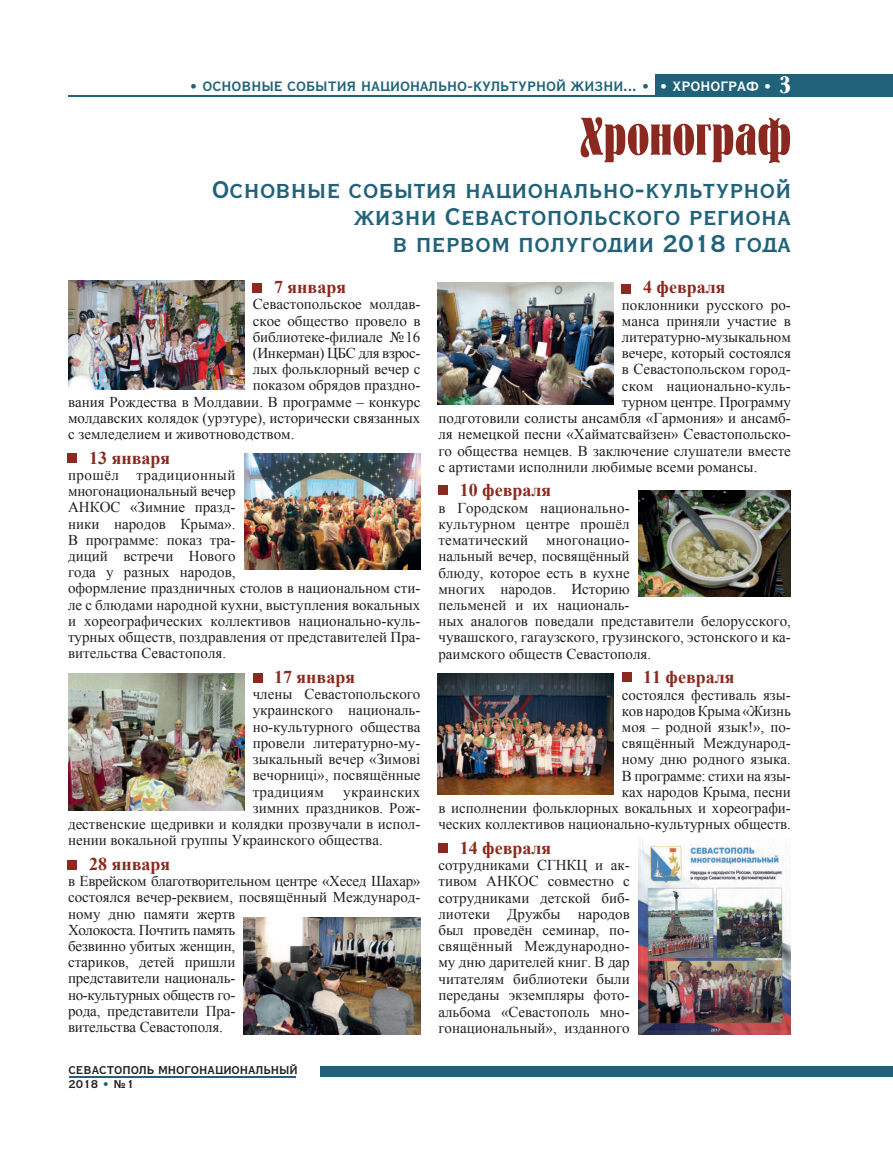
<style>
.page{position:relative;width:893px;height:1149px;background:#fff}
.page>*{position:absolute;margin:0;border:0;box-sizing:border-box;transform-origin:0 0}
.t1{font:52.5px "Bernhard";color:#8b2921}
.t2{font:24px/27px "Vacansia C Bold 3";color:#20627a;text-align:right}
.t3{font:24px "Bernhard";color:#fff}
.t4{font:700 18px "Times New Roman";color:#8a2a1f}
.t5{font:700 18px "Times New Roman";color:#8b2920}
.t6{font:15px/16.2px "Times New Roman";color:#231f20}
.t7{font:15px "Times New Roman";letter-spacing:-.02em;color:#231f20}
.t8{font:15px "Times New Roman";letter-spacing:.02em;color:#231f20}
.t9{font:13.5px "Vacansia C Bold 2";color:#20627a}
.t10{font:11.25px/14.2px "Vacansia C Bold 2";color:#231f20}
.s1{color:#fff}
.s2{font-family:"Times New Roman PSMT2"}
.s3{color:#20627a}
</style>
<div class="page">
<div style="left:656px;top:74px;width:237px;height:23px;background:#20627a"></div>
<div style="left:321px;top:1065px;width:572px;height:11px;background:#20627a"></div>
<hr style="left:69px;top:1075px;width:227px;height:2px;background:#20627a">
<hr style="left:68px;top:95px;width:598px;height:2px;background:#20627a">
<div style="left:253px;top:283px;width:9px;height:9px;background:#8b2920"></div>
<div style="left:621px;top:284px;width:9px;height:9px;background:#8b2920"></div>
<div style="left:439px;top:485px;width:9px;height:9px;background:#8b2920"></div>
<div style="left:622px;top:672px;width:9px;height:10px;background:#8b2920"></div>
<div style="left:68px;top:453px;width:9px;height:9px;background:#8b2920"></div>
<div style="left:253px;top:673px;width:10px;height:9px;background:#8b2920"></div>
<div style="left:68px;top:859px;width:9px;height:10px;background:#8b2920"></div>
<div style="left:439px;top:842px;width:9px;height:10px;background:#8b2920"></div>
<img style="left:68px;top:281px;width:176px;height:108px">
<img style="left:437px;top:282px;width:176px;height:122px">
<img style="left:244px;top:453px;width:176px;height:116px">
<img style="left:437px;top:673px;width:176px;height:120px">
<img style="left:68px;top:673px;width:176px;height:137px">
<img style="left:638px;top:490px;width:153px;height:106px">
<img style="left:638px;top:838px;width:152px;height:196px">
<img style="left:244px;top:917px;width:176px;height:117px">
<p class="t9" style="left:189px;top:78px;width:585px">• ОСНОВНЫЕ СОБЫТИЯ НАЦИОНАЛЬНО-КУЛЬТУРНОЙ ЖИЗНИ... • <span class="s1">• ХРОНОГРАФ •</span></p>
<h2 class="t3" style="left:780px;top:73px;width:13px">3</h2>
<h1 class="t1" style="left:580px;top:110px;width:213px">Õронограô</h1>
<h2 class="t2" style="left:212px;top:176px;width:581px">Основные события национально-культурной жизни Севастопольского региона<br>в первом полугодии 2018 года</h2>
<p class="t5" style="left:274px;top:274px;width:74px">7 января</p>
<p class="t6" style="left:253px;top:296px;width:169px">Севастопольское молдав-</p>
<p class="t6" style="left:253px;top:312px;width:169px">ское общество провело в</p>
<p class="t6" style="left:253px;top:328px;width:169px">библиотеке-филиале №16</p>
<p class="t7" style="left:253px;top:343px;width:169px">(Инкерман) ЦБС для взрос<span class="s2">-</span></p>
<p class="t6" style="left:253px;top:360px;width:169px">лых фольк лорный вечер с</p>
<p class="t6" style="left:253px;top:377px;width:169px">показом обрядов праздно<span class="s2">-</span></p>
<p class="t6" style="left:68px;top:393px;width:354px">вания Рождества в Молдавии. В программе – конкурс</p>
<p class="t6" style="left:68px;top:409px;width:354px">молдавских колядок (урэтуре), исторически связанных</p>
<p class="t6" style="left:68px;top:425px;width:228px">с земледелием и животноводством.</p>
<p class="t4" style="left:89px;top:445px;width:83px">13 января</p>
<p class="t6" style="left:68px;top:466px;width:354px">прошёл традиционный<br>многонациональный вечер<br>АНКОС «Зимние празд<span class="s2">-<br></span>ники народов Крыма».<br>В программе: показ тра<span class="s2">-<br></span>диций встречи Нового<br>года у разных народов,<br>оформление праздничных столов в национальном сти&shy;ле с блюдами народной кухни, выступления вокальных и хореографических коллективов национально-куль&shy;турных обществ, поздравления от представителей Пра&shy;вительства Севастополя.</p>
<p class="t4" style="left:274px;top:664px;width:83px">17 января</p>
<p class="t6" style="left:253px;top:685px;width:169px;text-align:justify">члены Севастопольского украинского националь&shy;но-культурного общества провели литературно-му&shy;зыкальный вечер «Зимові вечорниці», посвящённые традициям</p>
<p class="t8" style="left:343px;top:781px;width:79px">украинских</p>
<p class="t6" style="left:253px;top:799px;width:169px">зимних праздников. Рож<span class="s2">-</span></p>
<p class="t6" style="left:68px;top:815px;width:354px">дественские щедривки и колядки прозвучали в испол<span class="s2">-</span></p>
<p class="t6" style="left:68px;top:831px;width:316px">нении вокальной группы Украинского общества.</p>
<p class="t4" style="left:89px;top:851px;width:83px">28 января</p>
<p class="t6" style="left:68px;top:872px;width:354px">в Еврейском благотворительном центре «Хесед Шахар» состоялся вечер-реквием, посвящённый Международ&shy;ному дню памяти жертв<br>Холокоста. Почтить память<br>безвинно убитых женщин,<br>стариков, детей пришли<br>представители националь<span class="s2">-<br></span>но-культурных обществ го-<br>рода, представители Пра<span class="s2">-<br></span>вительства Севастополя.</p>
<p class="t10" style="left:68px;top:1062px;width:231px">СЕВАСТОПОЛЬ МНОГОНАЦИОНАЛЬНЫЙ<br>2018 <span class="s3">•</span> № 1</p>
<p class="t4" style="left:643px;top:275px;width:84px">4 февраля</p>
<p class="t6" style="left:622px;top:296px;width:171px">поклонники русского ро<span class="s2">-</span></p>
<p class="t6" style="left:622px;top:312px;width:171px">манса приняли участие в</p>
<p class="t6" style="left:622px;top:328px;width:170px">литературно-музыкальном</p>
<p class="t6" style="left:622px;top:345px;width:171px">вечере, который состоялся</p>
<p class="t6" style="left:622px;top:361px;width:171px">в Севастопольском город<span class="s2">-</span></p>
<p class="t6" style="left:622px;top:377px;width:171px">ском национально-куль<span class="s2">-</span></p>
<p class="t6" style="left:622px;top:393px;width:171px">турном центре. Программу</p>
<p class="t6" style="left:438px;top:409px;width:354px">подготовили солисты ансамбля «Гармония» и ансамб-</p>
<p class="t6" style="left:438px;top:426px;width:354px">ля немецкой песни «Хайматсвайзен» Севастопольско<span class="s2">-</span></p>
<p class="t6" style="left:438px;top:442px;width:354px">го общества немцев. В заключение слушатели вместе</p>
<p class="t6" style="left:438px;top:458px;width:320px">с артистами исполнили любимые всеми романсы.</p>
<p class="t4" style="left:460px;top:478px;width:93px">10 февраля</p>
<p class="t6" style="left:438px;top:499px;width:354px">в Городском национально-<br>культурном центре прошёл<br>тематический многонацио<span class="s2">-<br></span>нальный вечер, посвящённый<br>блюду, которое есть в кухне<br>многих народов. Историю<br>пельменей и их националь<span class="s2">-<br></span>ных аналогов поведали представители белорусского, чувашского, гагаузского, грузинского, эстонского и ка&shy;раимского обществ Севастополя.</p>
<p class="t4" style="left:643px;top:664px;width:93px">11 февраля</p>
<p class="t6" style="left:438px;top:686px;width:354px;text-align:right">состоялся фестиваль язы<span class="s2">-<br></span>ков народов Крыма «Жизнь<br>моя – родной язык!», по<span class="s2">-<br></span>свящённый Международ<span class="s2">-<br></span>ному дню родного языка.<br>В программе: стихи на язы<span class="s2">-<br></span>ках народов Крыма, песни<br>в исполнении фольклорных вокальных и хореографи&shy;ческих коллективов национально-культурных обществ.</p>
<p class="t4" style="left:460px;top:835px;width:93px">14 февраля</p>
<p class="t6" style="left:438px;top:856px;width:193px;text-align:justify">сотрудниками СГНКЦ и ак&shy;тивом АНКОС совместно с сотрудниками детской биб&shy;лиотеки Дружбы народов был проведён семинар, по&shy;свящённый Международно&shy;му дню дарителей книг. В дар читателям библиотеки были переданы экземпляры фото&shy;альбома «Севастополь мно&shy;гонациональный», изданного</p>
</div>
